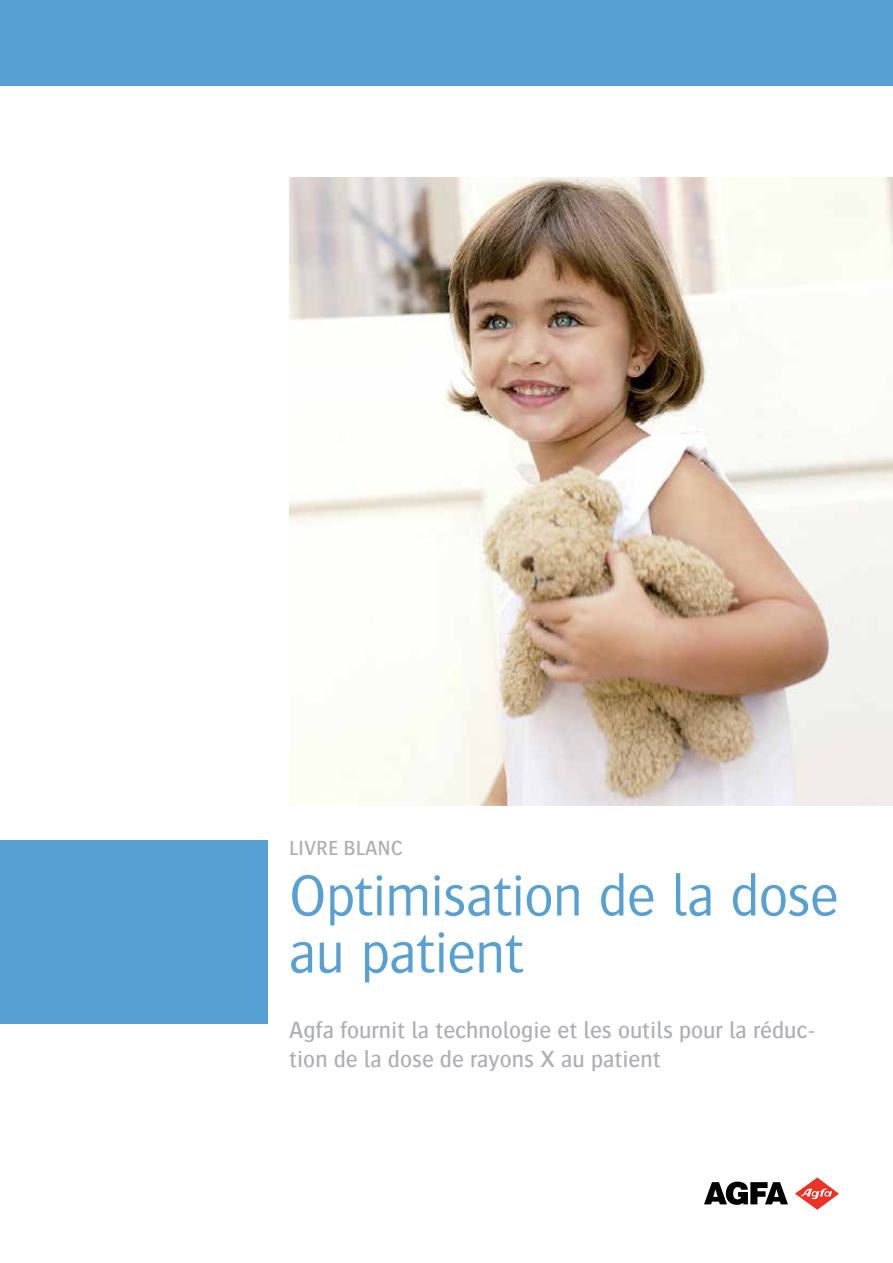
<style>
.page{position:relative;width:893px;height:1263px;background:#fff}
.page>*{position:absolute;margin:0;border:0;box-sizing:border-box;transform-origin:0 0}
.t1{font:300 60px/57px "Bosis For Agfa";letter-spacing:-.015em;color:#56a0d3}
.t2{font:500 24px/28.8px "Bosis For Agfa";color:#adafb2}
.t3{font:500 21px "Bosis For Agfa";color:#adafb2}
</style>
<div class="page">
<div style="left:0;top:840px;width:268px;height:184px;background:#56a0d3"></div>
<div style="left:0;top:0;width:893px;height:85px;background:#56a0d3"></div>
<svg style="left:704px;top:1181px;width:84px;height:24px"></svg>
<svg style="left:795px;top:1177px;width:44px;height:33px"></svg>
<img style="left:289px;top:178px;width:604px;height:628px">
<p class="t3" style="left:289px;top:836px;width:115px">LIVRE BLANC</p>
<h1 class="t1" style="left:289px;top:866px;width:551px">Optimisation de la dose au patient</h1>
<p class="t2" style="left:289px;top:1015px;width:528px">Agfa fournit la technologie et les outils pour la réduc&shy;tion de la dose de rayons X au patient</p>
</div>
